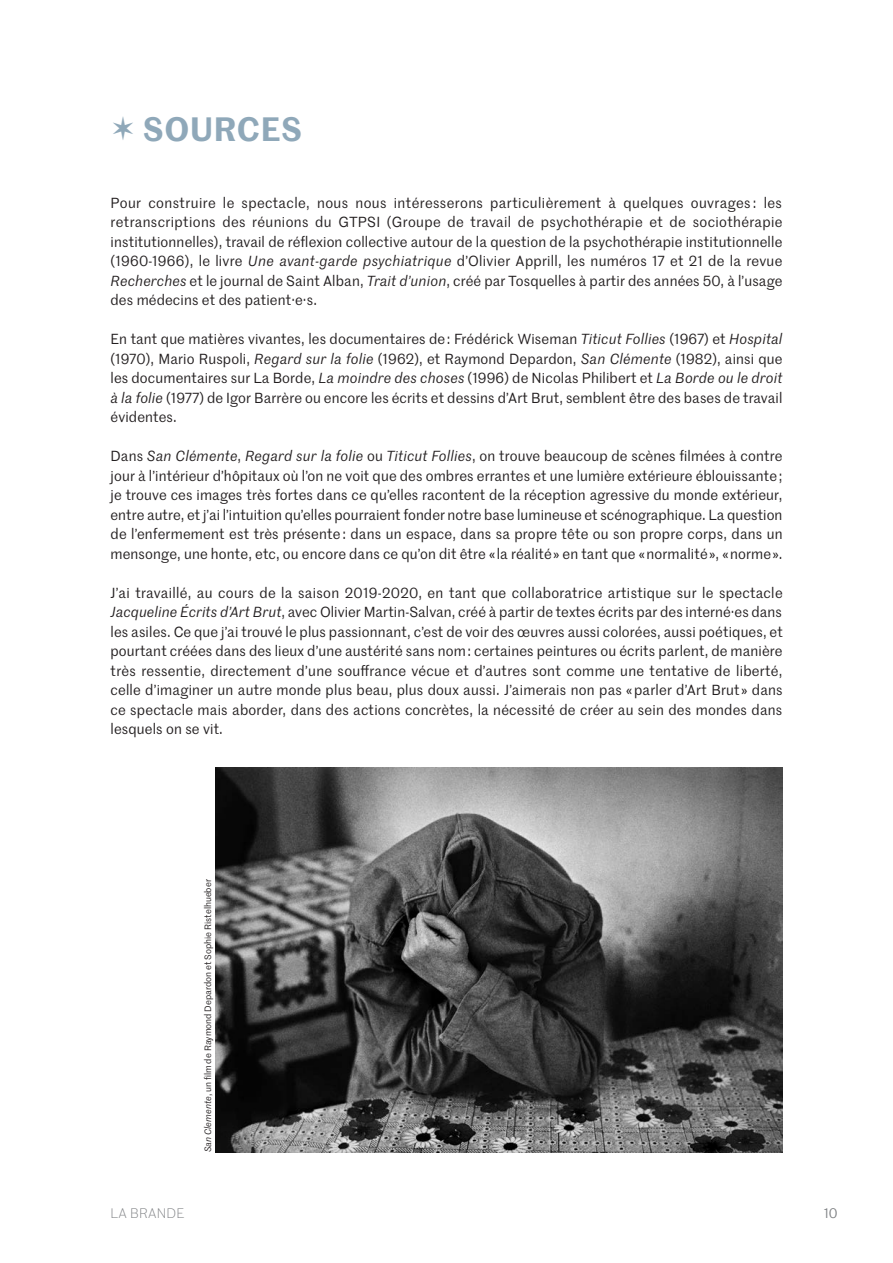
<style>
.page{position:relative;width:893px;height:1263px;background:#fff}
.page>*{position:absolute;margin:0;border:0;box-sizing:border-box;transform-origin:0 0}
.t1{font:600 33px "Marr Sans";letter-spacing:.02em;color:#8fa8b9}
.t2{font:14.25px/19.5px "Marr Sans";letter-spacing:.01em;color:#231f20;text-align:justify}
.t3{font:300 13.5px "Marr Sans";letter-spacing:.02em;color:#808285}
.t4{font:13.5px "Marr Sans";color:#808285}
.t5{font:9px "Marr Sans";color:#231f20}
.s1{font-family:"Graduel Sirius";font-weight:400;font-size:45px}
.s2{font-style:italic}
</style>
<div class="page">
<img style="left:216px;top:768px;width:566px;height:384px">
<h1 class="t1" style="left:111px;top:105px;width:193px"><span class="s1">✫</span> SOURCES</h1>
<p class="t2" style="left:111px;top:192px;width:674px">Pour construire le spectacle, nous nous intéresserons particulièrement à quelques ouvrages : les retranscriptions des réunions du GTPSI (Groupe de travail de psychothérapie et de sociothérapie institutionnelles), travail de réflexion collective autour de la question de la psychothérapie institutionnelle (1960-1966), le livre <span class="s2">Une avant-garde psychiatrique</span> d’Olivier Apprill, les numéros 17 et 21 de la revue <span class="s2">Recherches</span> et le journal de Saint Alban, <span class="s2">Trait d’union</span>, créé par Tosquelles à partir des années 50, à l’usage des médecins et des patient·e·s.</p>
<p class="t2" style="left:111px;top:329px;width:673px">En tant que matières vivantes, les documentaires de : Frédérick Wiseman <span class="s2">Titicut Follies</span> (1967) et <span class="s2">Hospital </span>(1970), Mario Ruspoli, <span class="s2">Regard sur la folie</span> (1962), et Raymond Depardon, <span class="s2">San Clémente</span> (1982), ainsi que les documentaires sur La Borde, <span class="s2">La moindre des choses</span> (1996) de Nicolas Philibert et <span class="s2">La Borde ou le droit à la folie</span> (1977) de Igor Barrère ou encore les écrits et dessins d’Art Brut, semblent être des bases de travail évidentes.</p>
<p class="t2" style="left:111px;top:446px;width:674px">Dans <span class="s2">San Clémente</span>, <span class="s2">Regard sur la folie</span> ou <span class="s2">Titicut Follies</span>, on trouve beaucoup de scènes filmées à contre jour à l’intérieur d’hôpitaux où l’on ne voit que des ombres errantes et une lumière extérieure éblouissante ; je trouve ces images très fortes dans ce qu’elles racontent de la réception agressive du monde extérieur, entre autre, et j’ai l’intuition qu’elles pourraient fonder notre base lumineuse et scénographique. La question de l’enfermement est très présente : dans un espace, dans sa propre tête ou son propre corps, dans un mensonge, une honte, etc, ou encore dans ce qu’on dit être « la réalité » en tant que « normalité », « norme ».</p>
<p class="t2" style="left:111px;top:582px;width:674px">J’ai travaillé, au cours de la saison 2019-2020, en tant que collaboratrice artistique sur le spectacle <span class="s2">Jacqueline Écrits d’Art Brut</span>, avec Olivier Martin-Salvan, créé à partir de textes écrits par des interné·es dans les asiles. Ce que j’ai trouvé le plus passionnant, c’est de voir des œuvres aussi colorées, aussi poétiques, et pourtant créées dans des lieux d’une austérité sans nom : certaines peintures ou écrits parlent, de manière très ressentie, directement d’une souffrance vécue et d’autres sont comme une tentative de liberté, celle d’imaginer un autre monde plus beau, plus doux aussi. J’aimerais non pas « parler d’Art Brut » dans ce spectacle mais aborder, dans des actions concrètes, la nécessité de créer au sein des mondes dans lesquels on se vit.</p>
<p class="t5" style="left:202px;top:1152px;width:275px;rotate:-90deg"><span class="s2">San Clemente</span>, un film de Raymond Depardon et Sophie Ristelhueber</p>
<p class="t3" style="left:111px;top:1204px;width:75px">LA BRANDE</p>
<p class="t4" style="left:824px;top:1204px;width:15px">10</p>
</div>
